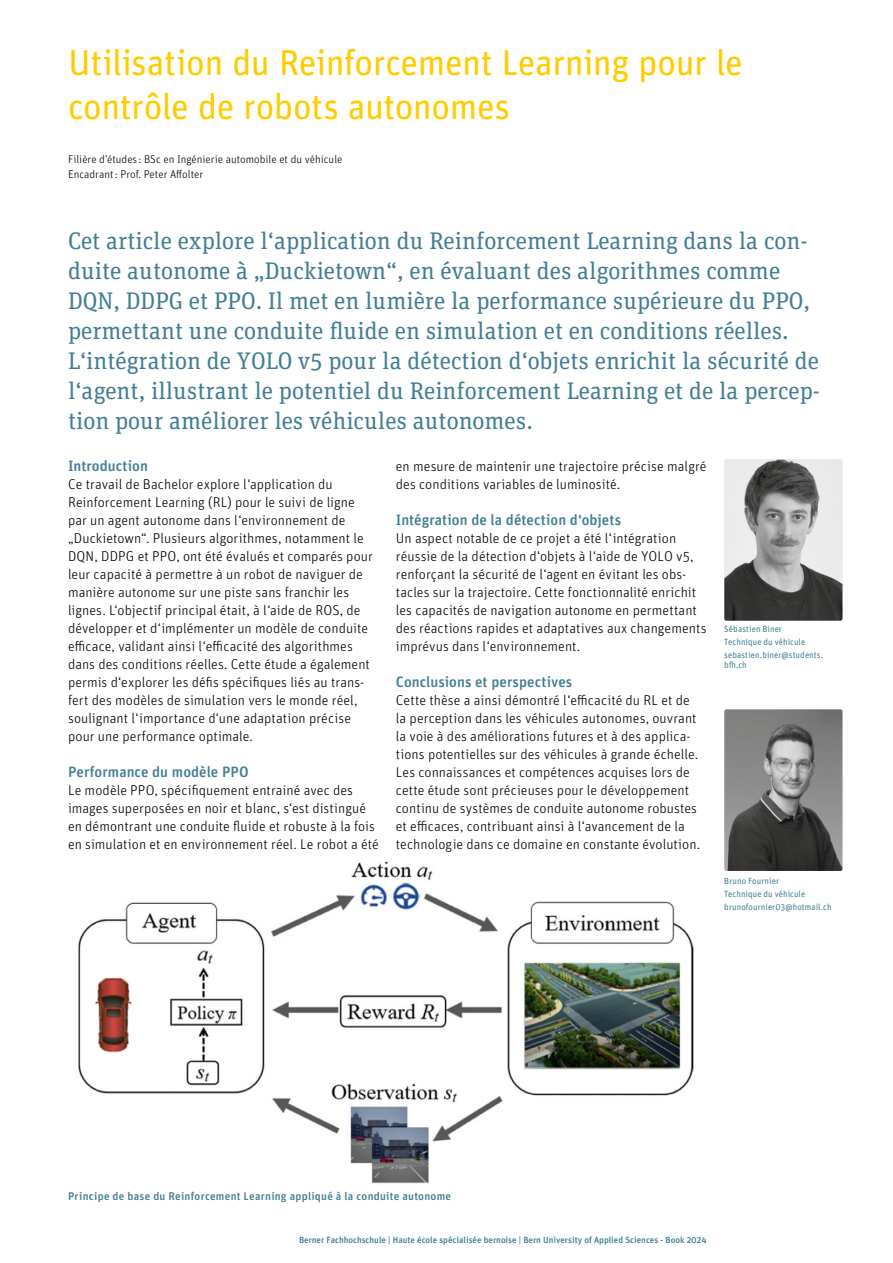
<style>
.page{position:relative;width:893px;height:1263px;background:#fff}
.page>*{position:absolute;margin:0;border:0;box-sizing:border-box;transform-origin:0 0}
.t1{font:36px/43.5px "Unit Rounded Pro";letter-spacing:-.015em;color:#fc0}
.t2{font:24px/30px "Unit Slab Pro";color:#427d94}
.t3{font:500 15px "Unit Rounded Pro";letter-spacing:.005em;color:#427d94}
.t4{font:300 14.25px/18px "Unit Rounded Pro";letter-spacing:.005em;color:#000}
.t5{font:300 11.25px/15px "Unit Rounded Pro";color:#000}
.t6{font:500 11.25px "Unit Rounded Pro";letter-spacing:.025em;color:#427d94}
.t7{font:9px/12.9px "Unit Rounded Pro";letter-spacing:.01em;color:#427d94;scale:.95 1}
.t8{font:500 9px "Unit Rounded Pro";color:#427d94}
</style>
<div class="page">
<img style="left:724px;top:459px;width:118px;height:162px">
<img style="left:724px;top:709px;width:118px;height:162px">
<img style="left:78px;top:861px;width:616px;height:323px">
<h1 class="t1" style="left:68px;top:39px;width:676px">Utilisation du Reinforcement Learning pour le contrôle de robots autonomes</h1>
<p class="t5" style="left:68px;top:151px;width:276px">Filière d’études : BSc en Ingénierie automobile et du véhicule<br>Encadrant: Prof. Peter Affolter</p>
<p class="t2" style="left:68px;top:225px;width:753px">Cet article explore l‘application du Reinforcement Learning dans la con&shy;duite autonome à „Duckietown“, en évaluant des algorithmes comme DQN, DDPG et PPO. Il met en lumière la performance supérieure du PPO, permettant une conduite fluide en simulation et en conditions réelles.<br>L‘intégration de YOLO v5 pour la détection d‘objets enrichit la sécurité de l‘agent, illustrant le potentiel du Reinforcement Learning et de la percep&shy;tion pour améliorer les véhicules autonomes.</p>
<p class="t3" style="left:68px;top:455px;width:81px">Introduction</p>
<p class="t4" style="left:68px;top:475px;width:306px">Ce travail de Bachelor explore l‘application du Reinforcement Learning (RL) pour le suivi de ligne par un agent autonome dans l‘environnement de „Duckietown“. Plusieurs algorithmes, notamment le DQN, DDPG et PPO, ont été évalués et comparés pour leur capacité à permettre à un robot de naviguer de manière autonome sur une piste sans franchir les lignes. L‘objectif principal était, à l‘aide de ROS, de développer et d‘implémenter un modèle de conduite efficace, validant ainsi l‘efficacité des algorithmes dans des conditions réelles. Cette étude a également permis d‘explorer les défis spécifiques liés au trans&shy;fert des modèles de simulation vers le monde réel, soulignant l‘importance d‘une adaptation précise pour une performance optimale.</p>
<p class="t3" style="left:68px;top:761px;width:182px">Performance du modèle PPO</p>
<p class="t4" style="left:68px;top:781px;width:312px">Le modèle PPO, spécifiquement entrainé avec des images superposées en noir et blanc, s‘est distingué en démontrant une conduite fluide et robuste à la fois en simulation et en environnement réel. Le robot a été</p>
<p class="t4" style="left:396px;top:456px;width:312px">en mesure de maintenir une trajectoire précise malgré des conditions variables de luminosité.</p>
<p class="t3" style="left:396px;top:509px;width:227px">Intégration de la détection d‘objets</p>
<p class="t4" style="left:396px;top:528px;width:312px">Un aspect notable de ce projet a été l‘intégration réussie de la détection d‘objets à l‘aide de YOLO v5, renforçant la sécurité de l‘agent en évitant les obs&shy;tacles sur la trajectoire. Cette fonctionnalité enrichit les capacités de navigation autonome en permettant des réactions rapides et adaptatives aux changements imprévus dans l‘environnement.</p>
<p class="t3" style="left:396px;top:671px;width:178px">Conclusions et perspectives</p>
<p class="t4" style="left:396px;top:690px;width:306px">Cette thèse a ainsi démontré l‘efficacité du RL et de la perception dans les véhicules autonomes, ouvrant la voie à des améliorations futures et à des applica&shy;tions potentielles sur des véhicules à grande échelle.<br>Les connaissances et compétences acquises lors de cette étude sont précieuses pour le développement continu de systèmes de conduite autonome robustes et efficaces, contribuant ainsi à l‘avancement de la technologie dans ce domaine en constante évolution.</p>
<p class="t7" style="left:724px;top:622px;width:106px">Sébastien Biner<br>Technique du véhicule sebastien.biner@students.</p>
<p class="t7" style="left:724px;top:658px;width:25px">bfh.ch</p>
<p class="t7" style="left:724px;top:874px;width:114px">Bruno Fournier<br>Technique du véhicule brunofournier03@hotmail.ch</p>
<p class="t6" style="left:68px;top:1188px;width:385px">Principe de base du Reinforcement Learning appliqué à la conduite autonome</p>
<p class="t8" style="left:299px;top:1234px;width:409px">Berner Fachhochschule | Haute école spécialisée bernoise | Bern University of Applied Sciences - Book 2024</p>
</div>
